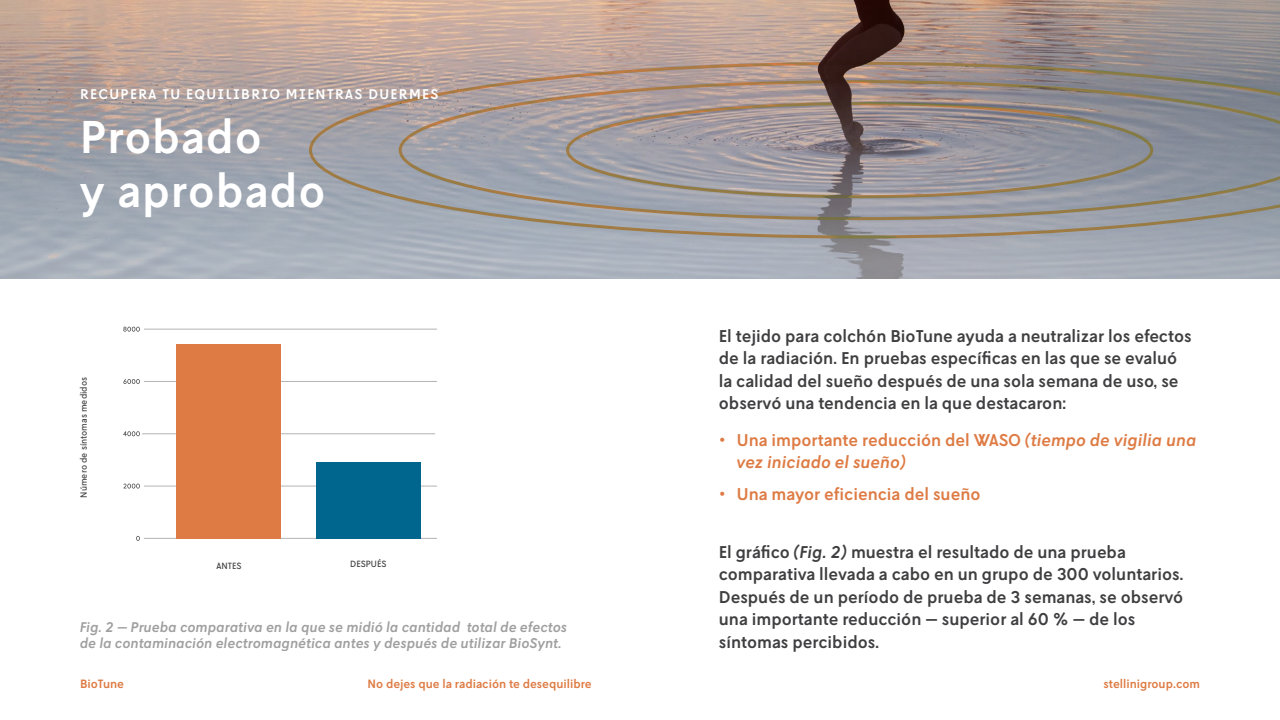
<style>
.page{position:relative;width:1280px;height:720px;background:#fff}
.page>*{position:absolute;margin:0;border:0;box-sizing:border-box;transform-origin:0 0}
.t1{font:500 45.8px/54px "L10";letter-spacing:.02em;color:#fff}
.t2{font:500 17px/22.5px "L10";color:#3f3f41}
.t3{font:italic 500 17px/22.5px "L10";color:#de7b44}
.t4{font:500 17px "L10";color:#de7b44}
.t5{font:italic 500 14px/16px "L10";color:#3f3f41}
.t6{font:500 14px "L10";letter-spacing:.1em;color:#fff}
.t7{font:500 12px "L10";color:#de7b44}
.t8{font:9px "L10";color:#3f3f41}
.s1{font-style:normal}
.s2{font-style:italic}
</style>
<div class="page">
<svg style="left:0;top:0;width:1280px;height:278px;background:#ada3a3"></svg>
<svg style="left:309px;top:62px;width:971px;height:176px;background:#9b9698"></svg>
<hr style="left:144px;top:329px;width:293px;height:1px;background:#b3b3b3">
<svg style="left:123px;top:327px;width:17px;height:5px"></svg>
<hr style="left:144px;top:381px;width:293px;height:1px;background:#b3b3b3">
<svg style="left:123px;top:379px;width:17px;height:5px"></svg>
<hr style="left:142px;top:433px;width:293px;height:1px;background:#b3b3b3">
<svg style="left:123px;top:431px;width:17px;height:5px"></svg>
<hr style="left:144px;top:486px;width:293px;height:1px;background:#b3b3b3">
<svg style="left:123px;top:484px;width:17px;height:5px"></svg>
<hr style="left:144px;top:538px;width:293px;height:1px;background:#b3b3b3">
<svg style="left:136px;top:536px;width:4px;height:5px"></svg>
<div style="left:316px;top:462px;width:104px;height:76px;background:#00668e"></div>
<div style="left:177px;top:344px;width:104px;height:194px;background:#de7b44"></div>
<p class="t6" style="left:80px;top:86px;width:360px">RECUPERA TU EQUILIBRIO MIENTRAS DUERMES</p>
<h1 class="t1" style="left:80px;top:110px;width:247px">Probado<br>y aprobado</h1>
<p class="t8" style="left:79px;top:498px;width:122px;rotate:-90deg">Número de síntomas medidos</p>
<p class="t8" style="left:216px;top:560px;width:26px">ANTES</p>
<p class="t8" style="left:350px;top:559px;width:38px">DESPUÉS</p>
<p class="t5" style="left:80px;top:619px;width:489px">Fig. 2 — Prueba comparativa en la que se midió la cantidad total de efectos de la contaminación electromagnética antes y después de utilizar BioSynt.</p>
<p class="t2" style="left:719px;top:325px;width:474px">El tejido para colchón BioTune ayuda a neutralizar los efectos de la radiación. En pruebas específicas en las que se evaluó la calidad del sueño después de una sola semana de uso, se observó una tendencia en la que destacaron:</p>
<p class="t3" style="left:737px;top:429px;width:461px;text-indent:-18px"><span class="s1">• Una importante reducción del WASO</span> (tiempo de vigilia una vez iniciado el sueño)</p>
<p class="t4" style="left:719px;top:484px;width:263px">• Una mayor eficiencia del sueño</p>
<p class="t2" style="left:719px;top:541px;width:466px">El gráfico <span class="s2">(Fig. 2)</span> muestra el resultado de una prueba comparativa llevada a cabo en un grupo de 300 voluntarios.<br>Después de un período de prueba de 3 semanas, se observó una importante reducción — superior al 60 % — de los síntomas percibidos.</p>
<p class="t7" style="left:80px;top:677px;width:46px">BioTune</p>
<p class="t7" style="left:368px;top:677px;width:226px">No dejes que la radiación te desequilibre</p>
<p class="t7" style="left:1104px;top:677px;width:98px">stellinigroup.com</p>
</div>
